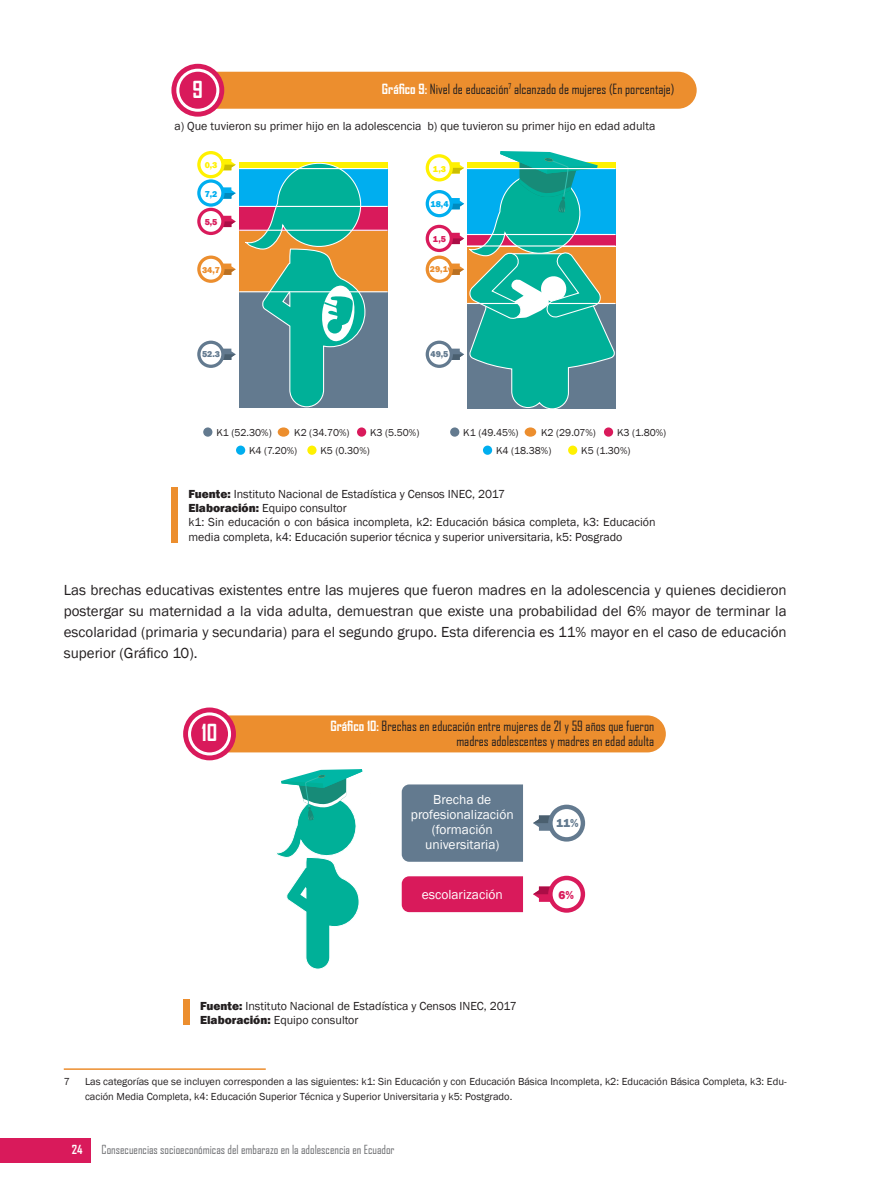
<style>
.page{position:relative;width:893px;height:1191px;background:#fff}
.page>*{position:absolute;margin:0;border:0;box-sizing:border-box;transform-origin:0 0}
.SUBTITULOS_2{font:700 22.5px "Agency FB";color:#fff}
.CUERPO_DE_TEXTO{font:15px/21px "Franklin Gothic";color:#231f20;text-align:justify}
.CUERPO_DE_TEXTO-2{font:13.5px "Agency FB";color:#231f20}
.CUERPO_DE_TEXTO-3{font:13.5px/15px "Franklin Gothic";color:#fff;text-align:center}
.CUERPO_DE_TEXTO-4{font:12px/14.4px "Franklin Gothic";color:#231f20}
.t1{font:12px "Agency FB";color:#6c6d70}
.CUERPO_DE_TEXTO-5{font:800 12px "Franklin Gothic";color:#637a8f}
.t2{font:700 12px "Agency FB";color:#fff}
.CUERPO_DE_TEXTO-6{font:800 12px "Franklin Gothic";color:#d91a5b}
.CUERPO_DE_TEXTO-7{font:10.5px/15px "Franklin Gothic";color:#231f20}
.CUERPO_DE_TEXTO-8{font:10.35px "Franklin Gothic";color:#231f20}
.CUERPO_DE_TEXTO-9{font:800 8.85px "Franklin Gothic";color:#ec8e2e}
.CUERPO_DE_TEXTO-10{font:800 8.85px "Franklin Gothic";color:#637a8f}
.CUERPO_DE_TEXTO-11{font:800 8.85px "Franklin Gothic";color:#00aeef}
.CUERPO_DE_TEXTO-12{font:800 8.85px "Franklin Gothic";color:#d91a5b}
.CUERPO_DE_TEXTO-13{font:800 8.85px "Franklin Gothic";color:#fff101}
.s1{font-weight:700;color:#fff}
.s2{font-weight:800}
</style>
<div class="page">
<div style="left:0;top:1138px;width:90px;height:24px;background:#d91a5b"></div>
<hr style="left:64px;top:1068px;width:202px;height:1px;background:#ec8e2e">
<div style="left:239px;top:291px;width:149px;height:117px;background:#637a8f"></div>
<div style="left:239px;top:230px;width:149px;height:61px;background:#ec8e2e"></div>
<div style="left:239px;top:206px;width:149px;height:24px;background:#d91a5b"></div>
<div style="left:239px;top:169px;width:149px;height:37px;background:#00aeef"></div>
<div style="left:239px;top:162px;width:149px;height:7px;background:#fff101"></div>
<div style="left:179px;top:72px;width:518px;height:37px;background:#ec8e2e;border-radius:18px"></div>
<svg style="left:171px;top:64px;width:53px;height:53px"></svg>
<div style="left:171px;top:487px;width:7px;height:55px;background:#ec8e2e"></div>
<svg style="left:197px;top:151px;width:171px;height:257px"></svg>
<svg style="left:426px;top:151px;width:190px;height:257px"></svg>
<hr style="left:239px;top:291px;width:149px;height:1px;background:#fff">
<hr style="left:467px;top:303px;width:148px;height:1px;background:#fff">
<hr style="left:239px;top:230px;width:149px;height:1px;background:#fff">
<hr style="left:467px;top:245px;width:148px;height:1px;background:#fff">
<hr style="left:239px;top:206px;width:149px;height:1px;background:#fff">
<hr style="left:467px;top:234px;width:148px;height:1px;background:#fff">
<hr style="left:239px;top:168px;width:149px;height:1px;background:#fff">
<hr style="left:467px;top:168px;width:148px;height:1px;background:#fff">
<div style="left:203px;top:427px;width:9px;height:10px;background:#637a8f;border-radius:50%"></div>
<div style="left:278px;top:427px;width:11px;height:10px;background:#ec8e2e;border-radius:50%"></div>
<div style="left:357px;top:427px;width:9px;height:10px;background:#d91a5b;border-radius:50%"></div>
<div style="left:236px;top:445px;width:9px;height:10px;background:#00aeef;border-radius:50%"></div>
<svg style="left:307px;top:445px;width:10px;height:10px"></svg>
<div style="left:450px;top:427px;width:9px;height:10px;background:#637a8f;border-radius:50%"></div>
<div style="left:525px;top:427px;width:11px;height:10px;background:#ec8e2e;border-radius:50%"></div>
<div style="left:604px;top:427px;width:9px;height:10px;background:#d91a5b;border-radius:50%"></div>
<div style="left:483px;top:445px;width:9px;height:10px;background:#00aeef;border-radius:50%"></div>
<div style="left:568px;top:445px;width:9px;height:10px;background:#fff101;border-radius:50%"></div>
<div style="left:191px;top:715px;width:475px;height:37px;background:#ec8e2e;border-radius:18px"></div>
<svg style="left:183px;top:707px;width:53px;height:53px"></svg>
<div style="left:183px;top:999px;width:6px;height:26px;background:#ec8e2e"></div>
<div style="left:402px;top:784px;width:121px;height:77px;background:#637a8f"></div>
<div style="left:402px;top:876px;width:121px;height:36px;background:#d91a5b"></div>
<svg style="left:533px;top:804px;width:52px;height:37px"></svg>
<svg style="left:533px;top:875px;width:52px;height:37px"></svg>
<svg style="left:276px;top:769px;width:86px;height:200px"></svg>
<p class="SUBTITULOS_2" style="left:193px;top:75px;width:12px">9</p>
<p class="CUERPO_DE_TEXTO-2" style="left:382px;top:81px;width:294px"><span class="s1">Gráfico 9:</span> Nivel de educación<sup>7</sup> alcanzado de mujeres (En porcentaje)</p>
<p class="CUERPO_DE_TEXTO-4" style="left:174px;top:119px;width:483px">a) Que tuvieron su primer hijo en la adolescencia b) que tuvieron su primer hijo en edad adulta</p>
<p class="CUERPO_DE_TEXTO-13" style="left:205px;top:160px;width:14px">0,3</p>
<p class="CUERPO_DE_TEXTO-13" style="left:433px;top:163px;width:15px">1,3</p>
<p class="CUERPO_DE_TEXTO-11" style="left:205px;top:188px;width:14px">7,2</p>
<p class="CUERPO_DE_TEXTO-12" style="left:205px;top:216px;width:14px">5,5</p>
<p class="CUERPO_DE_TEXTO-11" style="left:430px;top:199px;width:20px">18,4</p>
<p class="CUERPO_DE_TEXTO-12" style="left:433px;top:233px;width:15px">1,5</p>
<p class="CUERPO_DE_TEXTO-9" style="left:202px;top:264px;width:19px">34,7</p>
<p class="CUERPO_DE_TEXTO-9" style="left:430px;top:263px;width:24px">29,1v</p>
<p class="CUERPO_DE_TEXTO-10" style="left:202px;top:348px;width:19px">52.3</p>
<p class="CUERPO_DE_TEXTO-10" style="left:430px;top:348px;width:19px">49,5</p>
<p class="CUERPO_DE_TEXTO-8" style="left:216px;top:426px;width:57px">K1 (52.30%)</p>
<p class="CUERPO_DE_TEXTO-8" style="left:294px;top:426px;width:57px">K2 (34.70%)</p>
<p class="CUERPO_DE_TEXTO-8" style="left:370px;top:426px;width:51px">K3 (5.50%)</p>
<p class="CUERPO_DE_TEXTO-8" style="left:249px;top:444px;width:50px">K4 (7.20%)</p>
<p class="CUERPO_DE_TEXTO-8" style="left:320px;top:444px;width:51px">K5 (0.30%)</p>
<p class="CUERPO_DE_TEXTO-8" style="left:463px;top:426px;width:57px">K1 (49.45%)</p>
<p class="CUERPO_DE_TEXTO-8" style="left:541px;top:426px;width:56px">K2 (29.07%)</p>
<p class="CUERPO_DE_TEXTO-8" style="left:617px;top:426px;width:51px">K3 (1.80%)</p>
<p class="CUERPO_DE_TEXTO-8" style="left:496px;top:444px;width:57px">K4 (18.38%)</p>
<p class="CUERPO_DE_TEXTO-8" style="left:581px;top:444px;width:51px">K5 (1.30%)</p>
<p class="CUERPO_DE_TEXTO-4" style="left:188px;top:486px;width:318px"><span class="s2">Fuente:</span> Instituto Nacional de Estadística y Censos INEC, 2017</p>
<p class="CUERPO_DE_TEXTO-4" style="left:188px;top:501px;width:160px"><span class="s2">Elaboración:</span> Equipo consultor</p>
<p class="CUERPO_DE_TEXTO-4" style="left:188px;top:515px;width:469px">k1: Sin educación o con básica incompleta, k2: Educación básica completa, k3: Educación media completa, k4: Educación superior técnica y superior universitaria, k5: Posgrado</p>
<p class="CUERPO_DE_TEXTO" style="left:64px;top:580px;width:724px">Las brechas educativas existentes entre las mujeres que fueron madres en la adolescencia y quienes decidieron postergar su maternidad a la vida adulta, demuestran que existe una probabilidad del 6% mayor de terminar la escolaridad (primaria y secundaria) para el segundo grupo. Esta diferencia es 11% mayor en el caso de educación superior (Gráfico 10).</p>
<p class="SUBTITULOS_2" style="left:202px;top:719px;width:17px">10</p>
<p class="CUERPO_DE_TEXTO-2" style="left:330px;top:718px;width:325px"><span class="s1">Gráfico 10:</span> Brechas en educación entre mujeres de 21 y 59 años que fueron</p>
<p class="CUERPO_DE_TEXTO-2" style="left:456px;top:733px;width:199px">madres adolescentes y madres en edad adulta</p>
<p class="CUERPO_DE_TEXTO-3" style="left:411px;top:792px;width:104px">Brecha de profesionalización (formación universitaria)</p>
<p class="CUERPO_DE_TEXTO-3" style="left:422px;top:887px;width:82px">escolarización</p>
<p class="CUERPO_DE_TEXTO-4" style="left:200px;top:999px;width:318px"><span class="s2">Fuente:</span> Instituto Nacional de Estadística y Censos INEC, 2017</p>
<p class="CUERPO_DE_TEXTO-4" style="left:200px;top:1013px;width:160px"><span class="s2">Elaboración:</span> Equipo consultor</p>
<p class="CUERPO_DE_TEXTO-5" style="left:556px;top:815px;width:24px">11%</p>
<p class="CUERPO_DE_TEXTO-6" style="left:558px;top:887px;width:17px">6%</p>
<p class="CUERPO_DE_TEXTO-7" style="left:64px;top:1073px;width:8px">7</p>
<p class="CUERPO_DE_TEXTO-7" style="left:85px;top:1073px;width:703px">Las categorías que se incluyen corresponden a las siguientes: k1: Sin Educación y con Educación Básica Incompleta, k2: Educación Básica Completa, k3: Edu&shy;cación Media Completa, k4: Educación Superior Técnica y Superior Universitaria y k5: Postgrado.</p>
<p class="t2" style="left:72px;top:1141px;width:12px">24</p>
<p class="t1" style="left:102px;top:1141px;width:294px">Consecuencias socioeconómicas del embarazo en la adolescencia en Ecuador</p>
</div>
